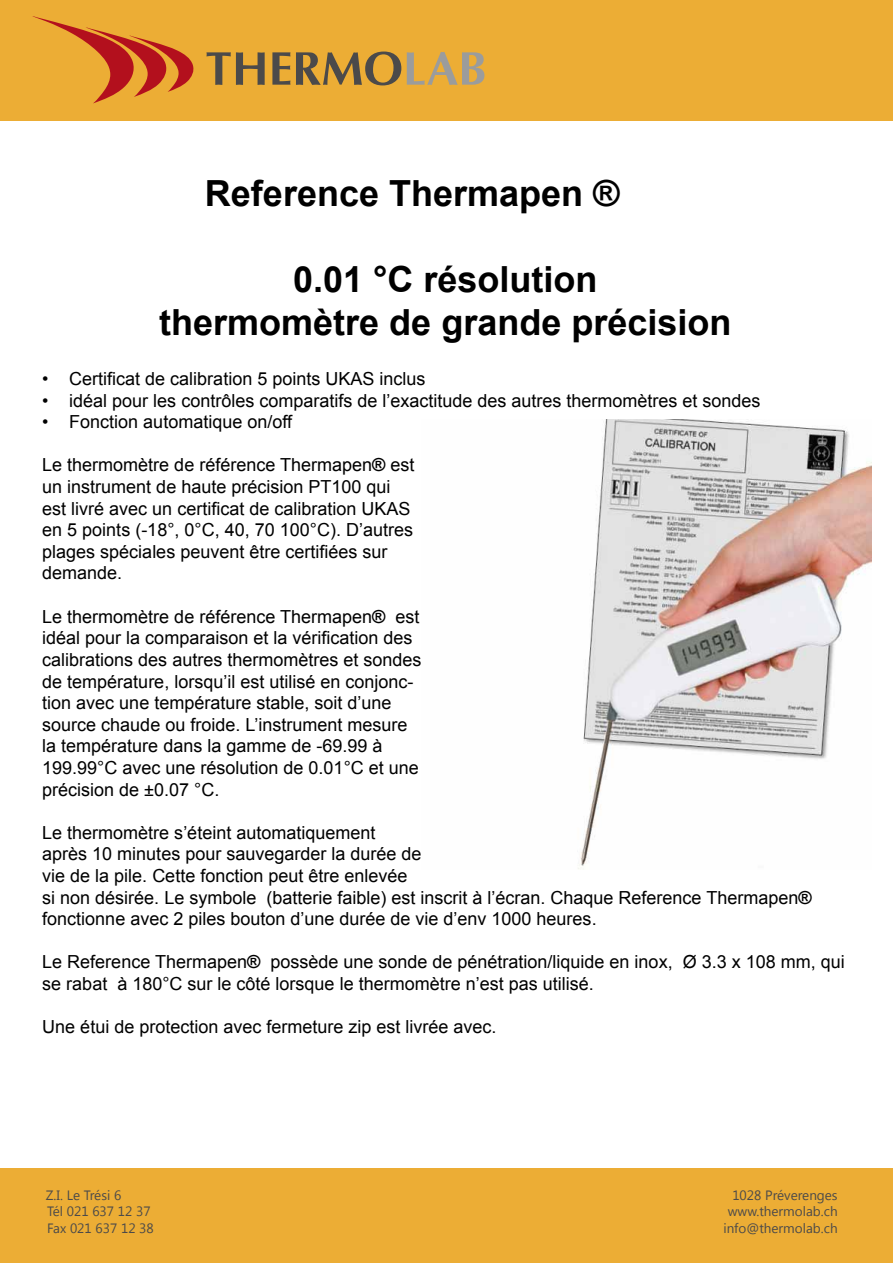
<style>
.page{position:relative;width:893px;height:1263px;background:#fff}
.page>*{position:absolute;margin:0;border:0;box-sizing:border-box;transform-origin:0 0}
.t1{font:700 36px/43.2px "Arial";color:#000;text-align:center}
.t2{font:18px/21.6px "Arial";color:#000}
.t3{font:13.5px "Segoe UI";color:#4b4a4a}
.s1{color:#fff}
.s2{font-weight:700}
</style>
<div class="page">
<div style="left:0;top:1168px;width:893px;height:95px;background:#ecad35"></div>
<div style="left:0;top:0;width:893px;height:120px;background:#ecad35"></div>
<svg style="left:32px;top:16px;width:162px;height:87px"></svg>
<svg style="left:206px;top:52px;width:59px;height:33px"></svg>
<svg style="left:272px;top:52px;width:18px;height:33px"></svg>
<svg style="left:296px;top:52px;width:105px;height:33px"></svg>
<svg style="left:407px;top:52px;width:77px;height:33px"></svg>
<img style="left:578px;top:420px;width:294px;height:449px">
<h1 class="t1" style="left:205px;top:172px;width:482px">Reference Thermapen ®<span class="s1">C02</span></h1>
<h1 class="t1" style="left:159px;top:259px;width:574px">0.01 °C résolution<br>thermomètre de grande précision</h1>
<p class="t2" style="left:42px;top:368px;width:385px">• Certificat de calibration 5 points UKAS inclus</p>
<p class="t2" style="left:42px;top:390px;width:720px">• idéal pour les contrôles comparatifs de l’exactitude des autres thermomètres et sondes</p>
<p class="t2" style="left:42px;top:411px;width:251px">• Fonction automatique on/off</p>
<p class="t2" style="left:42px;top:454px;width:374px">Le thermomètre de référence Thermapen<span class="s2">®</span> est un instrument de haute précision PT100 qui est livré avec un certificat de calibration UKAS en 5 points (-18°, 0°C, 40, 70 100°C). D’autres plages spéciales peuvent être certifiées sur demande.</p>
<p class="t2" style="left:42px;top:606px;width:381px">Le thermomètre de référence Thermapen<span class="s2">®</span> est idéal pour la comparaison et la vérification des calibrations des autres thermomètres et sondes de température, lorsqu’il est utilisé en conjonc&shy;tion avec une température stable, soit d’une source chaude ou froide. L’instrument mesure la température dans la gamme de -69.99 à 199.99°C avec une résolution de 0.01°C et une précision de ±0.07 °C.</p>
<p class="t2" style="left:42px;top:822px;width:771px">Le thermomètre s’éteint automatiquement<br>après 10 minutes pour sauvegarder la durée de<br>vie de la pile. Cette fonction peut être enlevée<br>si non désirée. Le symbole (batterie faible) est inscrit à l’écran. Chaque Reference Thermapen<span class="s2">® </span>fonctionne avec 2 piles bouton d’une durée de vie d’env 1000 heures.</p>
<p class="t2" style="left:42px;top:951px;width:804px">Le Reference Thermapen<span class="s2">®</span> possède une sonde de pénétration/liquide en inox, Ø 3.3 x 108 mm, qui se rabat à 180°C sur le côté lorsque le thermomètre n’est pas utilisé.</p>
<p class="t2" style="left:42px;top:1016px;width:456px">Une étui de protection avec fermeture zip est livrée avec.</p>
<p class="t3" style="left:46px;top:1186px;width:77px">Z.I. Le Trési 6</p>
<p class="t3" style="left:732px;top:1186px;width:107px">1028 Préverenges</p>
<p class="t3" style="left:47px;top:1202px;width:105px">Tél 021 637 12 37</p>
<p class="t3" style="left:728px;top:1202px;width:111px">www.thermolab.ch</p>
<p class="t3" style="left:47px;top:1218px;width:108px">Fax 021 637 12 38</p>
<p class="t3" style="left:723px;top:1218px;width:116px">info@thermolab.ch</p>
</div>
